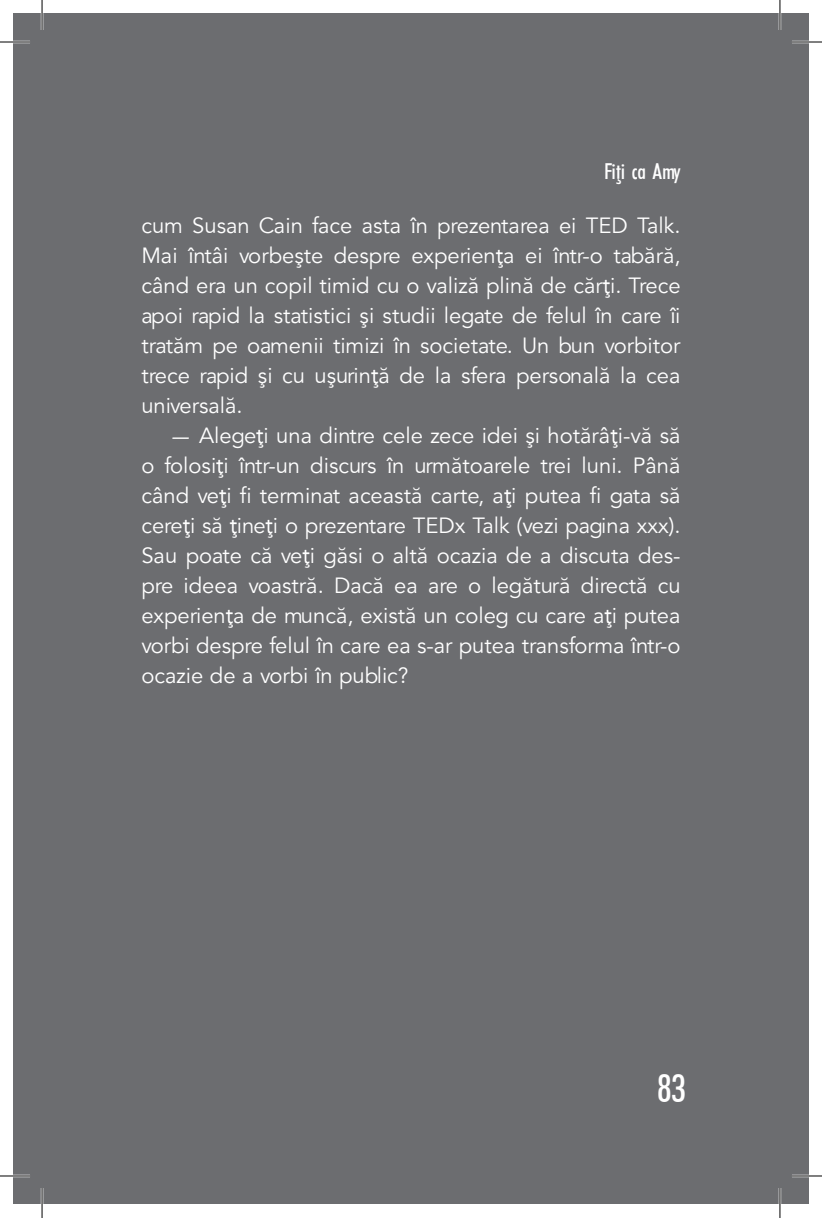
<style>
.page{position:relative;width:822px;height:1218px;background:#fff}
.page>*{position:absolute;margin:0;border:0;box-sizing:border-box;transform-origin:0 0}
.t1{font:500 condensed 38px "Futura BT";color:#fff}
.t2{font:22px/30px "Avenir LT Book PE";color:#fff;text-align:justify}
.t3{font:22px "Futura BT Medium Condensed PE";color:#fff}
</style>
<div class="page">
<div style="left:42px;top:14px;width:765px;height:1190px;background:#6c6d70"></div>
<div style="left:14px;top:14px;width:28px;height:1190px;background:#6c6d70"></div>
<hr style="left:0;top:41px;width:30px;height:2px;background:#fff">
<hr style="left:791px;top:41px;width:30px;height:2px;background:#fff">
<hr style="left:0;top:1175px;width:30px;height:2px;background:#fff">
<hr style="left:791px;top:1175px;width:30px;height:2px;background:#fff">
<hr style="left:41px;top:0;width:2px;height:30px;background:#fff">
<hr style="left:41px;top:1188px;width:2px;height:30px;background:#fff">
<hr style="left:778px;top:0;width:2px;height:30px;background:#fff">
<hr style="left:778px;top:1188px;width:2px;height:30px;background:#fff">
<hr style="left:0;top:42px;width:30px;height:1px;background:#000">
<hr style="left:791px;top:42px;width:30px;height:1px;background:#000">
<hr style="left:0;top:1176px;width:30px;height:1px;background:#000">
<hr style="left:791px;top:1176px;width:30px;height:1px;background:#000">
<hr style="left:42px;top:0;width:1px;height:30px;background:#000">
<hr style="left:42px;top:1188px;width:1px;height:30px;background:#000">
<hr style="left:779px;top:0;width:1px;height:30px;background:#000">
<hr style="left:779px;top:1188px;width:1px;height:30px;background:#000">
<p class="t3" style="left:603px;top:158px;width:78px">Fiţi ca Amy</p>
<p class="t2" style="left:141px;top:211px;width:540px">cum Susan Cain face asta în prezentarea ei TED Talk.<br>Mai întâi vorbește despre experiența ei într-o tabără, când era un copil timid cu o valiză plină de cărți. Trece apoi rapid la statistici și studii legate de felul în care îi tratăm pe oamenii timizi în societate. Un bun vorbitor trece rapid și cu ușurință de la sfera personală la cea universală.</p>
<p class="t2" style="left:141px;top:421px;width:540px;text-align:left;text-indent:28px">— Alegeți una dintre cele zece idei și hotărâți-vă să o folosiți într-un discurs în următoarele trei luni. Până când veți fi terminat această carte, ați putea fi gata să cereți să țineți o prezentare TEDx Talk (vezi pagina xxx).<br>Sau poate că veți găsi o altă ocazia de a discuta des&shy;pre ideea voastră. Dacă ea are o legătură directă cu experiența de muncă, există un coleg cu care ați putea vorbi despre felul în care ea s-ar putea transforma într-o ocazie de a vorbi în public?</p>
<p class="t1" style="left:656px;top:1065px;width:31px">83</p>
</div>
